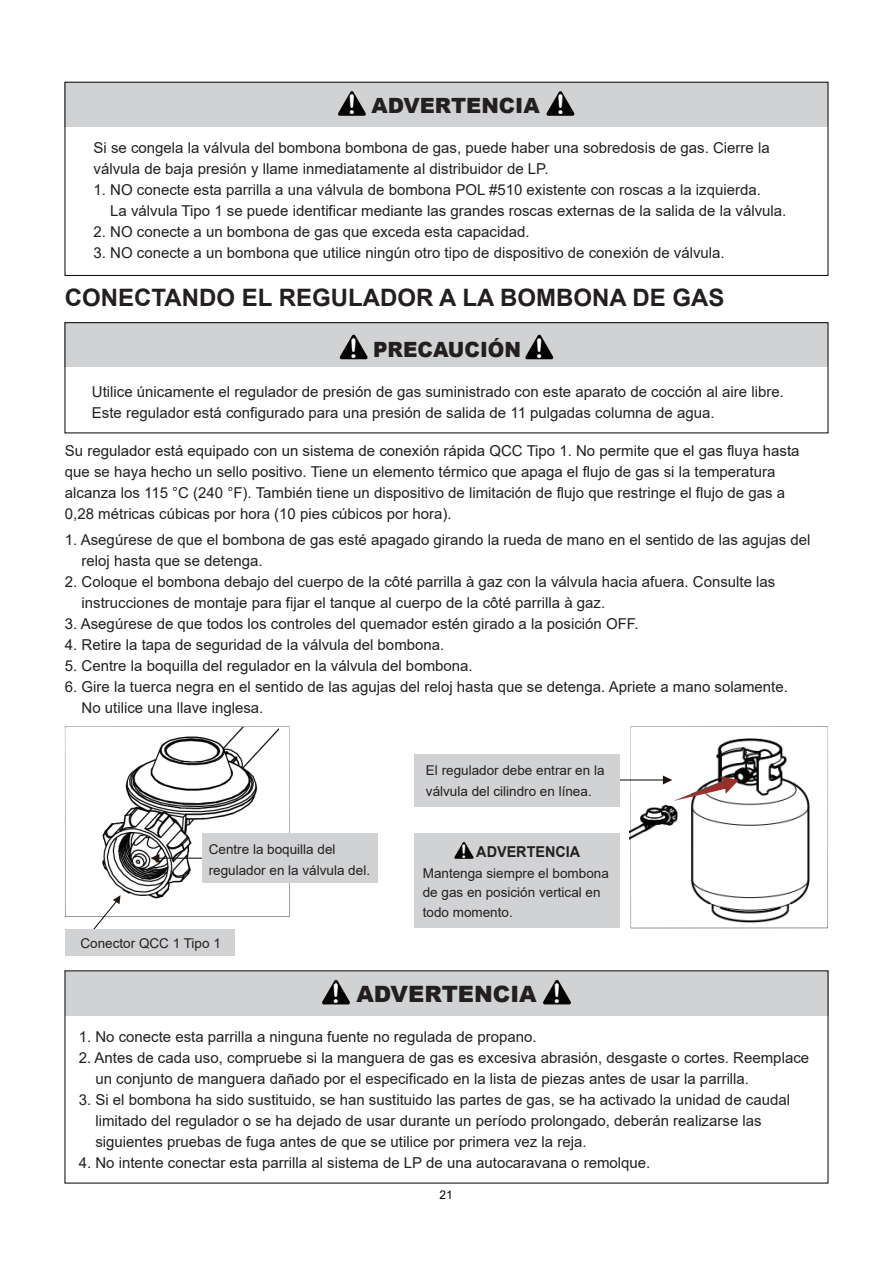
<style>
.page{position:relative;width:893px;height:1263px;background:#fff}
.page>*{position:absolute;margin:0;border:0;box-sizing:border-box;transform-origin:0 0}
.t1{font:700 24px "Arial";color:#231f20}
.t2{font:900 22.5px "Arial";color:#231f20}
.t3{font:900 21px "Arial";color:#231f20}
.t4{font:900 21px "Arial";color:#231f20;scale:.95 1}
.t5{font:15px/21px "Arial";color:#231f20}
.t6{font:700 15px "Arial";color:#231f20;scale:.96 1}
.t7{font:13.5px/21px "Arial";color:#231f20}
.t8{font:12px "Arial";color:#030303}
.s1{font-family:"Arial Rounded MT Bold";font-weight:400;font-size:26.85px;color:#fff}
.s2{font-family:"Arial Rounded MT Bold";font-weight:400;font-size:18.45px;color:#fff}
</style>
<div class="page">
<div style="left:65px;top:82px;width:763px;height:45px;background:#d1d2d4"></div>
<div style="left:65px;top:82px;width:763px;height:194px;border:1px solid #030303"></div>
<svg style="left:338px;top:91px;width:28px;height:25px"></svg>
<svg style="left:546px;top:91px;width:29px;height:25px"></svg>
<div style="left:65px;top:323px;width:763px;height:44px;background:#d1d2d4"></div>
<div style="left:65px;top:322px;width:763px;height:111px;border:1px solid #030303"></div>
<svg style="left:339px;top:335px;width:29px;height:24px"></svg>
<svg style="left:525px;top:335px;width:28px;height:24px"></svg>
<div style="left:65px;top:929px;width:169px;height:27px;background:#d1d2d4"></div>
<hr style="left:562px;top:780px;width:101px;height:1px;background:#060304">
<svg style="left:65px;top:726px;width:225px;height:212px"></svg>
<div style="left:414px;top:754px;width:206px;height:52px;background:#d1d2d4"></div>
<div style="left:202px;top:833px;width:176px;height:50px;background:#d1d2d4"></div>
<div style="left:414px;top:833px;width:206px;height:95px;background:#d1d2d4"></div>
<svg style="left:454px;top:842px;width:20px;height:17px"></svg>
<svg style="left:631px;top:726px;width:197px;height:202px"></svg>
<div style="left:65px;top:971px;width:763px;height:44px;background:#d1d2d4"></div>
<svg style="left:543px;top:980px;width:28px;height:24px"></svg>
<svg style="left:322px;top:980px;width:28px;height:24px"></svg>
<h3 class="t3" style="left:348px;top:90px;width:219px"><span class="s1">!</span> ADVERTENCIA <span class="s1">!</span></h3>
<p class="t5" style="left:93px;top:137px;width:678px">Si se congela la válvula del bombona bombona de gas, puede haber una sobredosis de gas. Cierre la válvula de baja presión y llame inmediatamente al distribuidor de LP.</p>
<p class="t5" style="left:110px;top:179px;width:678px;text-indent:-17px">1. NO conecte esta parrilla a una válvula de bombona POL #510 existente con roscas a la izquierda.<br>La válvula Tipo 1 se puede identificar mediante las grandes roscas externas de la salida de la válvula.</p>
<p class="t5" style="left:93px;top:221px;width:438px">2. NO conecte a un bombona de gas que exceda esta capacidad.</p>
<p class="t5" style="left:93px;top:242px;width:633px">3. NO conecte a un bombona que utilice ningún otro tipo de dispositivo de conexión de válvula.</p>
<h1 class="t1" style="left:65px;top:281px;width:661px">CONECTANDO EL REGULADOR A LA BOMBONA DE GAS</h1>
<h3 class="t4" style="left:349px;top:334px;width:206px"><span class="s1">!</span> PRECAUCIÓN <span class="s1">!</span></h3>
<p class="t5" style="left:92px;top:381px;width:693px">Utilice únicamente el regulador de presión de gas suministrado con este aparato de cocción al aire libre.<br>Este regulador está configurado para una presión de salida de 11 pulgadas columna de agua.</p>
<p class="t5" style="left:65px;top:440px;width:736px">Su regulador está equipado con un sistema de conexión rápida QCC Tipo 1. No permite que el gas fluya hasta que se haya hecho un sello positivo. Tiene un elemento térmico que apaga el flujo de gas si la temperatura alcanza los 115 °C (240 °F). También tiene un dispositivo de limitación de flujo que restringe el flujo de gas a 0,28 métricas cúbicas por hora (10 pies cúbicos por hora).</p>
<p class="t5" style="left:82px;top:529px;width:730px;text-indent:-17px">1. Asegúrese de que el bombona de gas esté apagado girando la rueda de mano en el sentido de las agujas del reloj hasta que se detenga.</p>
<p class="t5" style="left:82px;top:571px;width:695px;text-indent:-17px">2. Coloque el bombona debajo del cuerpo de la côté parrilla à gaz con la válvula hacia afuera. Consulte las instrucciones de montaje para fijar el tanque al cuerpo de la côté parrilla à gaz.</p>
<p class="t5" style="left:65px;top:613px;width:575px">3. Asegúrese de que todos los controles del quemador estén girado a la posición OFF.</p>
<p class="t5" style="left:65px;top:634px;width:381px">4. Retire la tapa de seguridad de la válvula del bombona.</p>
<p class="t5" style="left:65px;top:655px;width:409px">5. Centre la boquilla del regulador en la válvula del bombona.</p>
<p class="t5" style="left:82px;top:676px;width:708px;text-indent:-17px">6. Gire la tuerca negra en el sentido de las agujas del reloj hasta que se detenga. Apriete a mano solamente.<br>No utilice una llave inglesa.</p>
<p class="t7" style="left:209px;top:838px;width:163px">Centre la boquilla del regulador en la válvula del.</p>
<p class="t7" style="left:81px;top:933px;width:142px">Conector QCC 1 Tipo 1</p>
<p class="t7" style="left:426px;top:760px;width:180px">El regulador debe entrar en la válvula del cilindro en línea.</p>
<p class="t6" style="left:461px;top:841px;width:126px"><span class="s2">!</span> ADVERTENCIA</p>
<p class="t7" style="left:423px;top:863px;width:188px;line-height:19.5px">Mantenga siempre el bombona de gas en posición vertical en todo momento.</p>
<h2 class="t2" style="left:332px;top:977px;width:231px"><span class="s1">!</span> ADVERTENCIA <span class="s1">!</span></h2>
<p class="t5" style="left:79px;top:1026px;width:459px">1. No conecte esta parrilla a ninguna fuente no regulada de propano.</p>
<p class="t5" style="left:95px;top:1047px;width:715px;text-indent:-17px">2. Antes de cada uso, compruebe si la manguera de gas es excesiva abrasión, desgaste o cortes. Reemplace un conjunto de manguera dañado por el especificado en la lista de piezas antes de usar la parrilla.</p>
<p class="t5" style="left:95px;top:1089px;width:696px;text-indent:-17px">3. Si el bombona ha sido sustituido, se han sustituido las partes de gas, se ha activado la unidad de caudal limitado del regulador o se ha dejado de usar durante un período prolongado, deberán realizarse las siguientes pruebas de fuga antes de que se utilice por primera vez la reja.</p>
<p class="t5" style="left:79px;top:1152px;width:573px">4. No intente conectar esta parrilla al sistema de LP de una autocaravana o remolque.</p>
<p class="t8" style="left:439px;top:1186px;width:15px">21</p>
</div>
